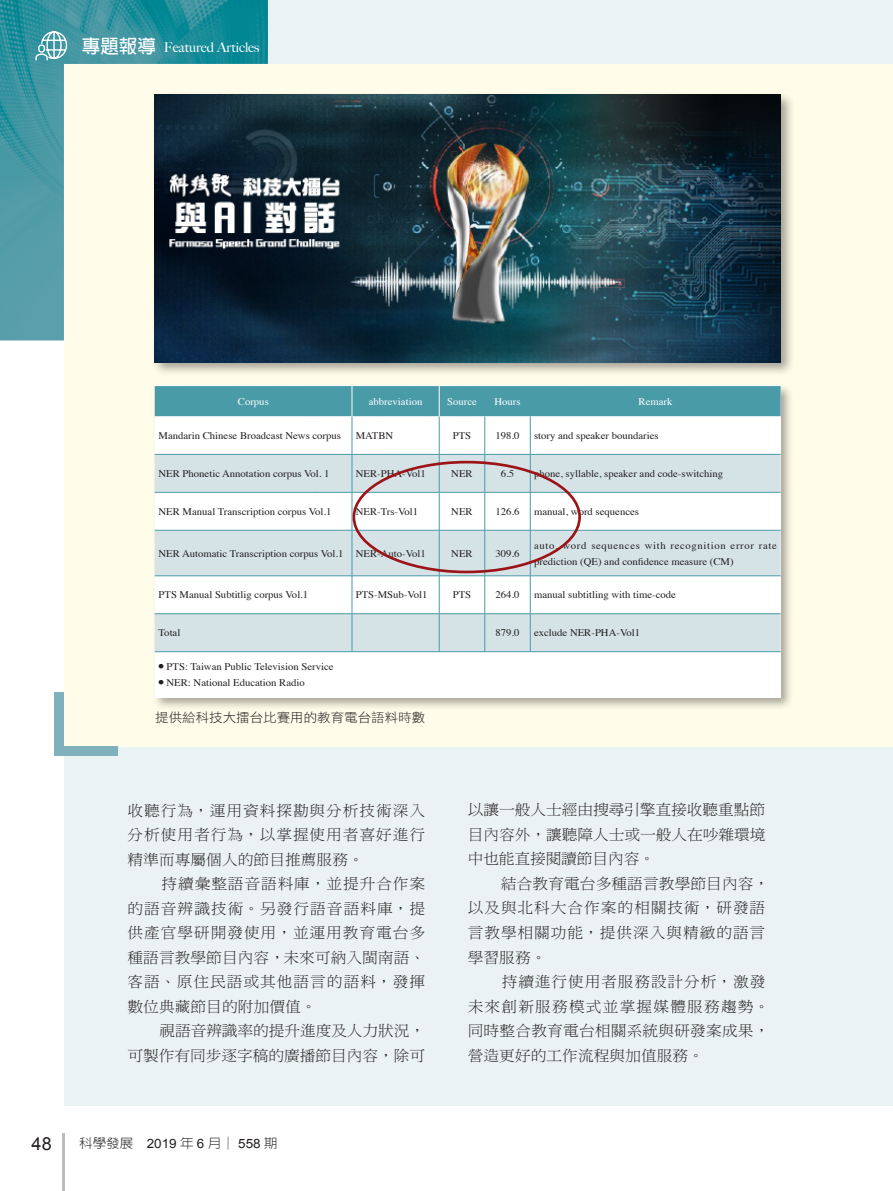
<style>
.page{position:relative;width:893px;height:1191px;background:#fff}
.page>*{position:absolute;margin:0;border:0;box-sizing:border-box;transform-origin:0 0}
.t1{font:18px "Arial";color:#231f20}
.內文{font:15px/24.5px "DF Ming Std W3";letter-spacing:.005em;color:#231f20;text-align:justify;scale:1.05 1}
.內文-2{font:15px/24.6px "DF Ming Std W3";letter-spacing:.055em;color:#231f20;scale:1.05 1}
.t2{font:500 13.5px "Big Caslon";color:#fff}
.圖說{font:12.9px "DF Hei Std W3";color:#231f20;scale:1.05 1}
.t3{font:300 12.9px "AR New Hei B5";color:#231f20;scale:1.05 1}
.表內文{font:10.2px "Times";color:#231f20;scale:1.05 1}
.表內文-2{font:10.2px/16px "Times";letter-spacing:.06em;color:#231f20;scale:1.05 1}
.表頭{font:10.2px "Times";color:#fff;scale:1.05 1}
.s1{font-family:"AR New Hei B5";font-weight:700;font-size:18.6px}
.s2{font-family:"Arial";font-weight:400}
</style>
<div class="page">
<div style="left:64px;top:0;width:829px;height:1106px;background:#ebf2f3"></div>
<div style="left:64px;top:64px;width:829px;height:682px;background:#fffde9"></div>
<div style="left:152px;top:92px;width:643px;height:284px;background:#231f20;opacity:.4"></div>
<img style="left:155px;top:95px;width:626px;height:267px">
<div style="left:152px;top:383px;width:642px;height:328px;background:#231f20;opacity:.4"></div>
<div style="left:54px;top:692px;width:10px;height:54px;background:#80b0bb"></div>
<div style="left:54px;top:746px;width:64px;height:10px;background:#80b0bb"></div>
<div style="left:155px;top:386px;width:626px;height:30px;background:#4a9ba8"></div>
<div style="left:155px;top:416px;width:626px;height:281px;background:#fff"></div>
<svg style="left:155px;top:455px;width:626px;height:196px;fill:#d5e3e7"></svg>
<div style="left:155px;top:493px;width:626px;height:37px;background:#fff"></div>
<hr style="left:352px;top:416px;width:1px;height:38px;background:#4a9ba8">
<hr style="left:439px;top:416px;width:1px;height:38px;background:#4a9ba8">
<hr style="left:484px;top:416px;width:1px;height:38px;background:#4a9ba8">
<hr style="left:530px;top:416px;width:1px;height:38px;background:#4a9ba8">
<hr style="left:155px;top:454px;width:197px;height:1px;background:#4a9ba8">
<hr style="left:352px;top:454px;width:87px;height:1px;background:#4a9ba8">
<hr style="left:352px;top:454px;width:1px;height:38px;background:#4a9ba8">
<hr style="left:439px;top:454px;width:46px;height:1px;background:#4a9ba8">
<hr style="left:439px;top:454px;width:1px;height:38px;background:#4a9ba8">
<hr style="left:485px;top:454px;width:45px;height:1px;background:#4a9ba8">
<hr style="left:484px;top:454px;width:1px;height:38px;background:#4a9ba8">
<hr style="left:530px;top:454px;width:251px;height:1px;background:#4a9ba8">
<hr style="left:530px;top:454px;width:1px;height:38px;background:#4a9ba8">
<hr style="left:155px;top:492px;width:197px;height:1px;background:#4a9ba8">
<hr style="left:352px;top:492px;width:87px;height:1px;background:#4a9ba8">
<hr style="left:352px;top:492px;width:1px;height:38px;background:#4a9ba8">
<hr style="left:439px;top:492px;width:46px;height:1px;background:#4a9ba8">
<hr style="left:439px;top:492px;width:1px;height:38px;background:#4a9ba8">
<hr style="left:485px;top:492px;width:45px;height:1px;background:#4a9ba8">
<hr style="left:484px;top:492px;width:1px;height:38px;background:#4a9ba8">
<hr style="left:530px;top:492px;width:251px;height:1px;background:#4a9ba8">
<hr style="left:530px;top:492px;width:1px;height:38px;background:#4a9ba8">
<hr style="left:155px;top:530px;width:197px;height:1px;background:#4a9ba8">
<hr style="left:352px;top:530px;width:87px;height:1px;background:#4a9ba8">
<hr style="left:352px;top:530px;width:1px;height:45px;background:#4a9ba8">
<hr style="left:439px;top:530px;width:46px;height:1px;background:#4a9ba8">
<hr style="left:439px;top:530px;width:1px;height:45px;background:#4a9ba8">
<hr style="left:485px;top:530px;width:45px;height:1px;background:#4a9ba8">
<hr style="left:484px;top:530px;width:1px;height:45px;background:#4a9ba8">
<hr style="left:530px;top:530px;width:251px;height:1px;background:#4a9ba8">
<hr style="left:530px;top:530px;width:1px;height:45px;background:#4a9ba8">
<hr style="left:155px;top:575px;width:197px;height:1px;background:#4a9ba8">
<hr style="left:352px;top:575px;width:87px;height:1px;background:#4a9ba8">
<hr style="left:352px;top:576px;width:1px;height:37px;background:#4a9ba8">
<hr style="left:439px;top:575px;width:46px;height:1px;background:#4a9ba8">
<hr style="left:439px;top:576px;width:1px;height:37px;background:#4a9ba8">
<hr style="left:485px;top:575px;width:45px;height:1px;background:#4a9ba8">
<hr style="left:484px;top:576px;width:1px;height:37px;background:#4a9ba8">
<hr style="left:530px;top:575px;width:251px;height:1px;background:#4a9ba8">
<hr style="left:530px;top:576px;width:1px;height:37px;background:#4a9ba8">
<hr style="left:155px;top:613px;width:197px;height:1px;background:#4a9ba8">
<hr style="left:352px;top:613px;width:87px;height:1px;background:#4a9ba8">
<hr style="left:352px;top:614px;width:1px;height:37px;background:#4a9ba8">
<hr style="left:439px;top:613px;width:46px;height:1px;background:#4a9ba8">
<hr style="left:439px;top:614px;width:1px;height:37px;background:#4a9ba8">
<hr style="left:485px;top:613px;width:45px;height:1px;background:#4a9ba8">
<hr style="left:484px;top:614px;width:1px;height:37px;background:#4a9ba8">
<hr style="left:530px;top:613px;width:251px;height:1px;background:#4a9ba8">
<hr style="left:530px;top:614px;width:1px;height:37px;background:#4a9ba8">
<hr style="left:155px;top:651px;width:197px;height:1px;background:#4a9ba8">
<hr style="left:352px;top:651px;width:87px;height:1px;background:#4a9ba8">
<hr style="left:439px;top:651px;width:46px;height:1px;background:#4a9ba8">
<hr style="left:485px;top:651px;width:45px;height:1px;background:#4a9ba8">
<hr style="left:530px;top:651px;width:251px;height:1px;background:#4a9ba8">
<hr style="left:352px;top:386px;width:1px;height:30px;background:#fff">
<hr style="left:439px;top:386px;width:1px;height:30px;background:#fff">
<div style="left:353px;top:461px;width:228px;height:112px;border:3px solid #9c1418;border-radius:50%"></div>
<hr style="left:63px;top:1133px;width:2px;height:58px;background:#bcbdc0">
<img style="left:0;top:0;width:268px;height:340px">
<svg style="left:35px;top:31px;width:33px;height:31px"></svg>
<h3 class="t2" style="left:82px;top:36px;width:179px"><span class="s1">專題報導</span> Featured Articles</h3>
<p class="表頭" style="left:238px;top:392px;width:31px">Corpus</p>
<p class="表頭" style="left:369px;top:392px;width:52px">abbreviation</p>
<p class="表頭" style="left:447px;top:392px;width:30px">Source</p>
<p class="表頭" style="left:494px;top:392px;width:26px">Hours</p>
<p class="表頭" style="left:638px;top:392px;width:34px">Remark</p>
<p class="表內文" style="left:159px;top:426px;width:175px">Mandarin Chinese Broadcast News corpus</p>
<p class="表內文" style="left:356px;top:426px;width:37px">MATBN</p>
<p class="表內文" style="left:453px;top:426px;width:19px">PTS</p>
<p class="表內文" style="left:495px;top:426px;width:24px">198.0</p>
<p class="表內文" style="left:534px;top:426px;width:120px">story and speaker boundaries</p>
<p class="表內文" style="left:159px;top:464px;width:164px">NER Phonetic Annotation corpus Vol. 1</p>
<p class="表內文" style="left:356px;top:464px;width:68px">NER-PHA-Vol1</p>
<p class="表內文" style="left:451px;top:464px;width:22px">NER</p>
<p class="表內文" style="left:501px;top:464px;width:14px">6.5</p>
<p class="表內文" style="left:534px;top:464px;width:182px">phone, syllable, speaker and code-switching</p>
<p class="表內文" style="left:159px;top:502px;width:166px">NER Manual Transcription corpus Vol.1</p>
<p class="表內文" style="left:356px;top:502px;width:61px">NER-Trs-Vol1</p>
<p class="表內文" style="left:451px;top:502px;width:22px">NER</p>
<p class="表內文" style="left:495px;top:502px;width:24px">126.6</p>
<p class="表內文" style="left:534px;top:502px;width:101px">manual, word sequences</p>
<p class="表內文" style="left:159px;top:544px;width:178px">NER Automatic Transcription corpus Vol.1</p>
<p class="表內文" style="left:356px;top:544px;width:68px">NER-Auto-Vol1</p>
<p class="表內文" style="left:451px;top:544px;width:22px">NER</p>
<p class="表內文" style="left:495px;top:544px;width:24px">309.6</p>
<p class="表內文-2" style="left:534px;top:536px;width:233px">auto, word sequences with recognition error rate prediction (QE) and confidence measure (CM)</p>
<p class="表內文" style="left:159px;top:585px;width:144px">PTS Manual Subtitlig corpus Vol.1</p>
<p class="表內文" style="left:356px;top:585px;width:70px">PTS-MSub-Vol1</p>
<p class="表內文" style="left:453px;top:585px;width:19px">PTS</p>
<p class="表內文" style="left:495px;top:585px;width:24px">264.0</p>
<p class="表內文" style="left:534px;top:585px;width:137px">manual subtitling with time-code</p>
<p class="表內文" style="left:159px;top:623px;width:22px">Total</p>
<p class="表內文" style="left:495px;top:623px;width:24px">879.0</p>
<p class="表內文" style="left:534px;top:623px;width:102px">exclude NER-PHA-Vol1</p>
<p class="表內文" style="left:159px;top:657px;width:168px"><sup>●</sup> PTS: Taiwan Public Television Service</p>
<p class="表內文" style="left:159px;top:673px;width:141px"><sup>●</sup> NER: National Education Radio</p>
<p class="圖說" style="left:155px;top:710px;width:259px">提供給科技大擂台比賽用的教育電台語料時數</p>
<p class="內文" style="left:128px;top:798px;width:285px">收聽行為，運用資料探勘與分析技術深入分析使用者行為，以掌握使用者喜好進行精準而專屬個人的節目推薦服務。</p>
<p class="內文" style="left:128px;top:871px;width:285px;text-indent:34px">持續彙整語音語料庫，並提升合作案的語音辨識技術。另發行語音語料庫，提供產官學研開發使用，並運用教育電台多種語言教學節目內容，未來可納入閩南語、客語、原住民語或其他語言的語料，發揮數位典藏節目的附加價值。</p>
<p class="內文" style="left:128px;top:1018px;width:285px;text-align:right">視語音辨識率的提升進度及人力狀況，<br>可製作有同步逐字稿的廣播節目內容，除可</p>
<h1 class="t1" style="left:32px;top:1131px;width:22px">48</h1>
<p class="t3" style="left:79px;top:1136px;width:190px">科學發展 <span class="s2">2019</span> 年 <span class="s2">6</span> 月│ <span class="s2">558</span> 期</p>
<p class="內文" style="left:468px;top:797px;width:285px">以讓一般人士經由搜尋引擎直接收聽重點節目內容外，讓聽障人士或一般人在吵雜環境中也能直接閱讀節目內容。</p>
<p class="內文-2" style="left:468px;top:871px;width:289px;text-indent:33px">結合教育電台多種語言教學節目內容，以及與北科大合作案的相關技術，研發語言教學相關功能，提供深入與精緻的語言學習服務。</p>
<p class="內文" style="left:468px;top:969px;width:289px;text-align:left;text-indent:34px">持續進行使用者服務設計分析，激發未來創新服務模式並掌握媒體服務趨勢。同時整合教育電台相關系統與研發案成果，營造更好的工作流程與加值服務。</p>
</div>
